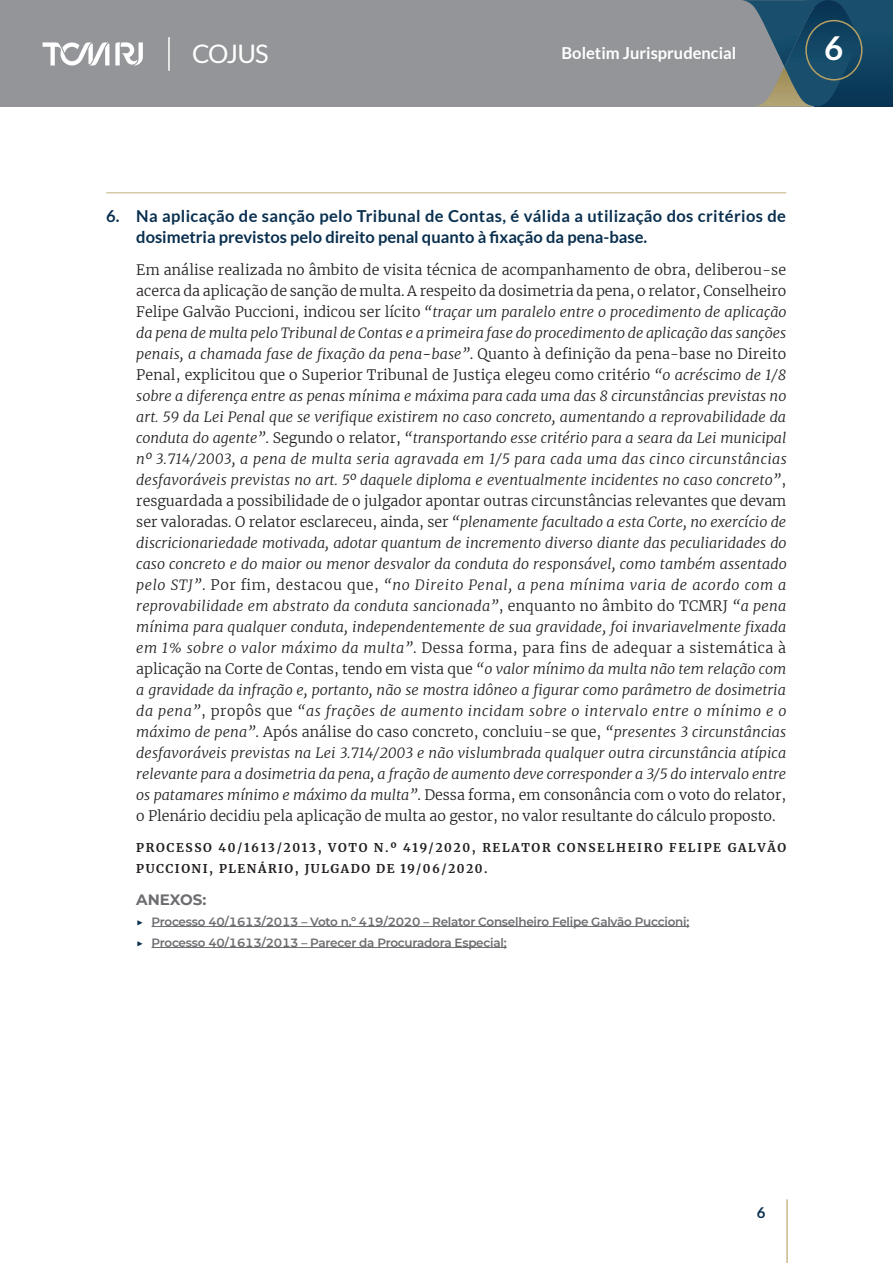
<style>
.page{position:relative;width:893px;height:1263px;background:#fff}
.page>*{position:absolute;margin:0;border:0;box-sizing:border-box;transform-origin:0 0}
.t1{font:700 33px "Lato";color:#fff}
.t2{font:25.5px "Lato";letter-spacing:-.04em;color:#fff}
.t3{font:700 16.5px/21px "Lato";letter-spacing:.025em;color:#092f4f}
.t4{font:700 16.5px "Lato";color:#fff}
.anexos{font:700 15px "Montserrat";color:#6c6d70}
.t5{font:700 15px "Lato";color:#092f4f}
.Parágrafo_normal{font:italic 300 14.25px/21px "Merriweather";color:#231f20;text-align:justify}
.t6{font:600 12px "Montserrat";letter-spacing:-.02em;color:#6c6d70}
.processo{font:700 12px/21px "Merriweather";letter-spacing:.135em;color:#231f20}
.s1{font-style:normal}
.s2{color:#092f4f}
</style>
<div class="page">
<div style="left:0;top:0;width:893px;height:106px;background:#939598"></div>
<svg style="left:891px;top:0;width:2px;height:106px"></svg>
<svg style="left:742px;top:0;width:149px;height:106px"></svg>
<hr style="left:786px;top:1199px;width:2px;height:64px;background:#b6a063">
<div style="left:805px;top:20px;width:57px;height:61px;border:2px solid #b6a063;border-radius:50%"></div>
<svg style="left:43px;top:42px;width:66px;height:23px"></svg>
<svg style="left:115px;top:42px;width:28px;height:23px"></svg>
<hr style="left:168px;top:37px;width:2px;height:34px;background:#fff">
<hr style="left:106px;top:192px;width:680px;height:2px;background:#d6c9a8">
<hr style="left:152px;top:926px;width:537px;height:1px;background:#6c6d70">
<hr style="left:152px;top:947px;width:355px;height:1px;background:#6c6d70">
<h2 class="t2" style="left:192px;top:40px;width:78px">COJUS</h2>
<p class="t4" style="left:562px;top:44px;width:176px">Boletim Jurisprudencial</p>
<h1 class="t1" style="left:824px;top:30px;width:21px">6</h1>
<p class="t3" style="left:136px;top:205px;width:651px;text-indent:-30px">6. Na aplicação de sanção pelo Tribunal de Contas, é válida a utilização dos critérios de dosimetria previstos pelo direito penal quanto à fixação da pena-base.</p>
<p class="Parágrafo_normal" style="left:136px;top:258px;width:652px"><span class="s1">Em análise realizada no âmbito de visita técnica de acompanhamento de obra, deliberou-se acerca da aplicação de sanção de multa. A respeito da dosimetria da pena, o relator, Conselheiro Felipe Galvão Puccioni, indicou ser lícito</span> “traçar um paralelo entre o procedimento de aplicação da pena de multa pelo Tribunal de Contas e a primeira fase do procedimento de aplicação das sanções penais, a chamada fase de fixação da pena-base”<span class="s1">. Quanto à definição da pena-base no Direito Penal, explicitou que o Superior Tribunal de Justiça elegeu como critério</span> “o acréscimo de 1/8 sobre a diferença entre as penas mínima e máxima para cada uma das 8 circunstâncias previstas no art. 59 da Lei Penal que se verifique existirem no caso concreto, aumentando a reprovabilidade da conduta do agente”<span class="s1">. Segundo o relator,</span> “transportando esse critério para a seara da Lei municipal nº 3.714/2003, a pena de multa seria agravada em 1/5 para cada uma das cinco circunstâncias desfavoráveis previstas no art. 5º daquele diploma e eventualmente incidentes no caso concreto”<span class="s1">, resguardada a possibilidade de o julgador apontar outras circunstâncias relevantes que devam ser valoradas. O relator esclareceu, ainda, ser</span> “plenamente facultado a esta Corte, no exercício de discricionariedade motivada, adotar quantum de incremento diverso diante das peculiaridades do caso concreto e do maior ou menor desvalor da conduta do responsável, como também assentado pelo STJ”<span class="s1">. Por fim, destacou que,</span> “no Direito Penal, a pena mínima varia de acordo com a reprovabilidade em abstrato da conduta sancionada”<span class="s1">, enquanto no âmbito do TCMRJ</span> “a pena mínima para qualquer conduta, independentemente de sua gravidade, foi invariavelmente fixada em 1% sobre o valor máximo da multa”<span class="s1">. Dessa forma, para fins de adequar a sistemática à aplicação na Corte de Contas, tendo em vista que</span> “o valor mínimo da multa não tem relação com a gravidade da infração e, portanto, não se mostra idôneo a figurar como parâmetro de dosimetria da pena”<span class="s1">, propôs que</span> “as frações de aumento incidam sobre o intervalo entre o mínimo e o máximo de pena”<span class="s1">. Após análise do caso concreto, concluiu-se que,</span> “presentes 3 circunstâncias desfavoráveis previstas na Lei 3.714/2003 e não vislumbrada qualquer outra circunstância atípica relevante para a dosimetria da pena, a fração de aumento deve corresponder a 3/5 do intervalo entre os patamares mínimo e máximo da multa”<span class="s1">. Dessa forma, em consonância com o voto do relator, o Plenário decidiu pela aplicação de multa ao gestor, no valor resultante do cálculo proposto.</span></p>
<p class="processo" style="left:136px;top:837px;width:651px">PROCESSO 40/1613/2013, VOTO N.º 419/2020, RELATOR CONSELHEIRO FELIPE GALVÃO<br>PUCCIONI, PLENÁRIO, JULGADO DE 19/06/2020.</p>
<p class="anexos" style="left:136px;top:888px;width:71px">ANEXOS:</p>
<p class="t6" style="left:136px;top:913px;width:555px"><span class="s2">▶</span> Processo 40/1613/2013 – Voto n.º 419/2020 – Relator Conselheiro Felipe Galvão Puccioni;</p>
<p class="t6" style="left:136px;top:934px;width:372px"><span class="s2">▶</span> Processo 40/1613/2013 – Parecer da Procuradora Especial;</p>
<p class="t5" style="left:757px;top:1204px;width:10px">6</p>
</div>
